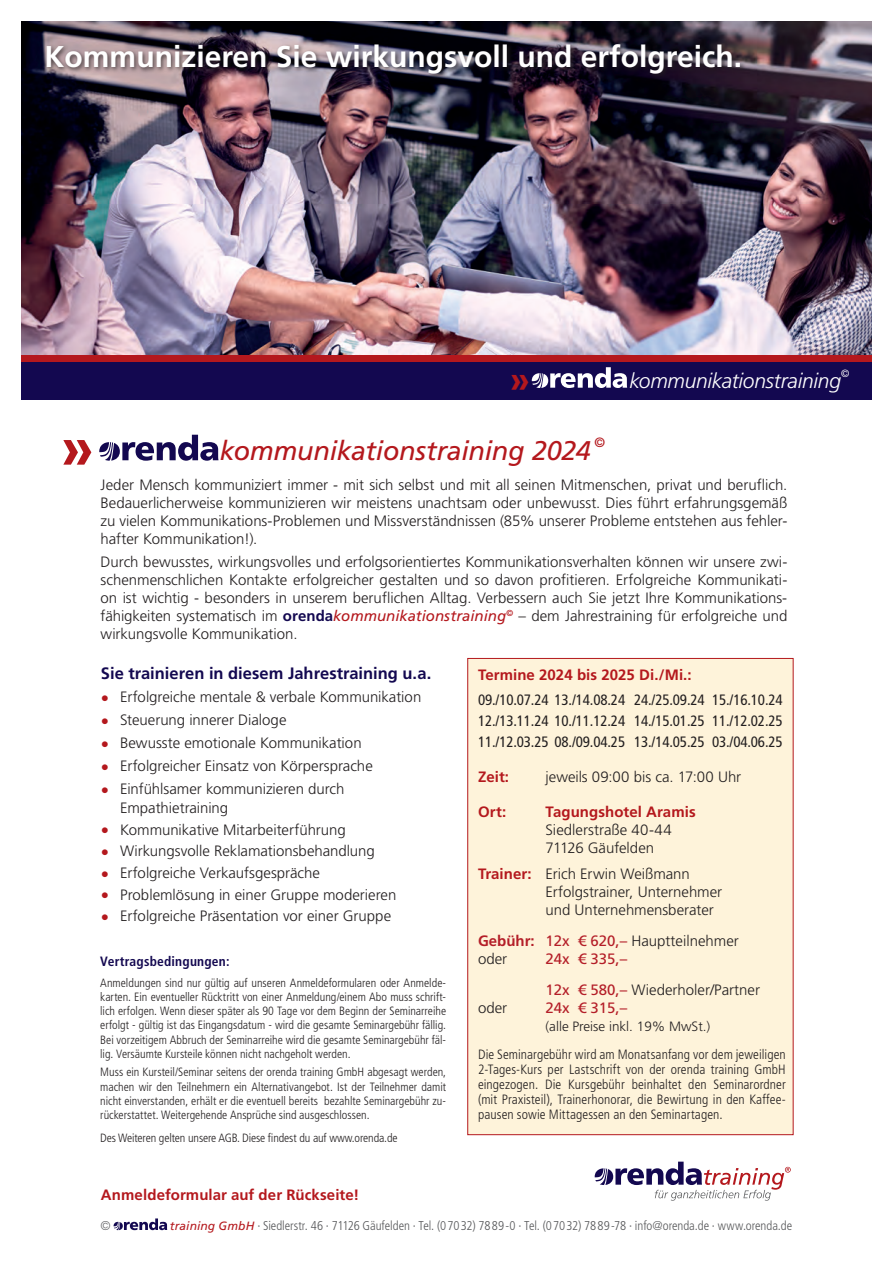
<style>
.page{position:relative;width:893px;height:1263px;background:#fff}
.page>*{position:absolute;margin:0;border:0;box-sizing:border-box;transform-origin:0 0}
.t1{font:700 60px "Frutiger LT Pro";color:#b4181d}
.t2{font:700 36px "Frutiger LT Pro";color:#b4181d}
.t3{font:700 30px "Frutiger LT Pro";color:#fff}
.t4{font:italic 27px "Frutiger LT Pro";letter-spacing:-.01em;color:#b4181d}
.t5{font:italic 300 21px "Frutiger LT Pro";letter-spacing:-.015em;color:#fff}
.t6{font:700 16.5px "Frutiger LT Pro";color:#130850}
.t7{font:300 15px/18px "Frutiger LT Pro";color:#231f20}
.t8{font:condensed 15px/21px "Frutiger LT Pro";letter-spacing:-.01em;color:#231f20;text-align:justify}
.t9{font:700 15px "Frutiger LT Pro";letter-spacing:.005em;color:#b4181d}
.t10{font:15px "Frutiger LT Pro";color:#b41e28}
.t11{font:300 condensed 13.5px/15px "Frutiger LT Pro";letter-spacing:.005em;color:#231f20;text-align:justify}
.t12{font:300 13.5px "Frutiger LT Pro";color:#231f20}
.t13{font:700 condensed 13.5px "Frutiger LT Pro";letter-spacing:.015em;color:#130850}
.t14{font:italic 13.5px "Frutiger LT Pro";color:#b4181d}
.t15{font:300 condensed 12.75px "Frutiger LT Pro";letter-spacing:-.005em;color:#57585a}
.t16{font:300 condensed 12px/14.2px "Frutiger LT Pro";letter-spacing:-.005em;color:#231f20;text-align:justify}
.t17{font:italic 300 10.5px "Frutiger LT Pro";color:#fff}
.s1{font-weight:700;color:#130850}
.s2{font-weight:400;font-style:italic;color:#b4181d}
.s3{font-size:16.5px;color:#b4181d}
.s4{font-weight:700;color:#b4181d}
.s5{font-weight:700;color:#b41e28}
.s6{font-weight:400;color:#b41e28}
.s7{font-weight:400;font-style:italic;font-stretch:normal;font-size:12px;color:#b4181d}
</style>
<div class="page">
<img style="left:21px;top:21px;width:851px;height:334px">
<div style="left:21px;top:362px;width:851px;height:38px;background:#130850"></div>
<div style="left:21px;top:355px;width:851px;height:7px;background:#b4181d"></div>
<svg style="left:99px;top:435px;width:119px;height:26px"></svg>
<svg style="left:595px;top:1161px;width:196px;height:39px"></svg>
<svg style="left:532px;top:367px;width:95px;height:21px"></svg>
<svg style="left:114px;top:1218px;width:53px;height:12px"></svg>
<div style="left:45px;top:42px;width:702px;height:39px;background:#231f20;opacity:.75"></div>
<div style="left:467px;top:658px;width:326px;height:477px;background:#fef3da;border:1px solid #b4181d"></div>
<h3 class="t3" style="left:45px;top:39px;width:699px">Kommunizieren Sie wirkungsvoll und erfolgreich.</h3>
<h2 class="t2" style="left:510px;top:358px;width:22px">»</h2>
<h1 class="t1" style="left:61px;top:412px;width:35px">»</h1>
<h3 class="t4" style="left:220px;top:435px;width:373px">kommunikationstraining 2024</h3>
<p class="t14" style="left:594px;top:434px;width:12px">©</p>
<h3 class="t5" style="left:629px;top:368px;width:213px">kommunikationstraining</h3>
<p class="t17" style="left:841px;top:367px;width:10px">©</p>
<p class="t7" style="left:101px;top:476px;width:688px;text-align:justify">Jeder Mensch kommuniziert immer - mit sich selbst und mit all seinen Mitmenschen, privat und beruflich.<br>Bedauerlicherweise kommunizieren wir meistens unachtsam oder unbewusst. Dies führt erfahrungsgemäß zu vielen Kommunikations-Problemen und Missverständnissen (85% unserer Probleme entstehen aus fehler&shy;hafter Kommunikation!).</p>
<p class="t7" style="left:101px;top:552px;width:688px;text-align:justify">Durch bewusstes, wirkungsvolles und erfolgsorientiertes Kommunikationsverhalten können wir unsere zwi&shy;schenmenschlichen Kontakte erfolgreicher gestalten und so davon profitieren. Erfolgreiche Kommunikati&shy;on ist wichtig - besonders in unserem beruflichen Alltag. Verbessern auch Sie jetzt Ihre Kommunikations&shy;fähigkeiten systematisch im <span class="s1">orenda</span><span class="s2">kommunikationstraining</span><sup>©</sup> – dem Jahrestraining für erfolgreiche und wirkungsvolle Kommunikation.</p>
<p class="t6" style="left:101px;top:663px;width:332px">Sie trainieren in diesem Jahrestraining u.a.</p>
<p class="t7" style="left:101px;top:688px;width:322px"><span class="s3">•</span> Erfolgreiche mentale &amp; verbale Kommunikation</p>
<p class="t7" style="left:101px;top:711px;width:187px"><span class="s3">•</span> Steuerung innerer Dialoge</p>
<p class="t7" style="left:101px;top:734px;width:262px"><span class="s3">•</span> Bewusste emotionale Kommunikation</p>
<p class="t7" style="left:101px;top:757px;width:273px"><span class="s3">•</span> Erfolgreicher Einsatz von Körpersprache</p>
<p class="t7" style="left:120px;top:780px;width:226px;line-height:18.8px;text-indent:-19px"><span class="s3">•</span> Einfühlsamer kommunizieren durch<br>Empathietraining</p>
<p class="t7" style="left:101px;top:820px;width:246px"><span class="s3">•</span> Kommunikative Mitarbeiterführung</p>
<p class="t7" style="left:101px;top:842px;width:275px"><span class="s3">•</span> Wirkungsvolle Reklamationsbehandlung</p>
<p class="t7" style="left:101px;top:864px;width:220px"><span class="s3">•</span> Erfolgreiche Verkaufsgespräche</p>
<p class="t7" style="left:101px;top:886px;width:297px"><span class="s3">•</span> Problemlösung in einer Gruppe moderieren</p>
<p class="t7" style="left:101px;top:907px;width:292px"><span class="s3">•</span> Erfolgreiche Präsentation vor einer Gruppe</p>
<p class="t13" style="left:100px;top:953px;width:131px">Vertragsbedingungen:</p>
<p class="t16" style="left:100px;top:975px;width:347px">Anmeldungen sind nur gültig auf unseren Anmeldeformularen oder Anmelde&shy;karten. Ein eventueller Rücktritt von einer Anmeldung/einem Abo muss schrift&shy;lich erfolgen. Wenn dieser später als 90 Tage vor dem Beginn der Seminarreihe erfolgt - gültig ist das Eingangsdatum - wird die gesamte Seminargebühr fällig.<br>Bei vorzeitigem Abbruch der Seminarreihe wird die gesamte Seminargebühr fäl&shy;lig. Versäumte Kursteile können nicht nachgeholt werden.</p>
<p class="t16" style="left:100px;top:1065px;width:347px">Muss ein Kursteil/Seminar seitens der orenda training GmbH abgesagt werden, machen wir den Teilnehmern ein Alternativangebot. Ist der Teilnehmer damit nicht einverstanden, erhält er die eventuell bereits bezahlte Seminargebühr zu&shy;rückerstattet. Weitergehende Ansprüche sind ausgeschlossen.</p>
<p class="t16" style="left:100px;top:1131px;width:299px">Des Weiteren gelten unsere AGB. Diese findest du auf www.orenda.de</p>
<p class="t9" style="left:478px;top:665px;width:215px">Termine 2024 bis 2025 Di./Mi.:</p>
<p class="t8" style="left:478px;top:689px;width:306px">09./10.07.24 13./14.08.24 24./25.09.24 15./16.10.24<br>12./13.11.24 10./11.12.24 14./15.01.25 11./12.02.25<br>11./12.03.25 08./09.04.25 13./14.05.25 03./04.06.25</p>
<p class="t9" style="left:478px;top:768px;width:33px">Zeit:</p>
<p class="t7" style="left:546px;top:768px;width:197px">jeweils 09:00 bis ca. 17:00 Uhr</p>
<p class="t9" style="left:478px;top:803px;width:30px">Ort:</p>
<p class="t9" style="left:546px;top:803px;width:152px">Tagungshotel Aramis</p>
<p class="t7" style="left:546px;top:821px;width:128px">Siedlerstraße 40-44<br>71126 Gäufelden</p>
<p class="t7" style="left:546px;top:865px;width:178px;text-indent:-68px"><span class="s4">Trainer:</span> Erich Erwin Weißmann<br>Erfolgstrainer, Unternehmer und Unternehmensberater</p>
<p class="t7" style="left:478px;top:932px;width:262px"><span class="s5">Gebühr:</span> <span class="s6">12x € 620,–</span> Hauptteilnehmer oder</p>
<p class="t7" style="left:546px;top:944px;width:216px;line-height:30.8px"><span class="s6">24x € 335,–<br>12x € 580,–</span> Wiederholer/Partner</p>
<p class="t7" style="left:478px;top:999px;width:31px">oder</p>
<p class="t10" style="left:546px;top:999px;width:83px">24x € 315,–</p>
<p class="t12" style="left:546px;top:1018px;width:166px">(alle Preise inkl. 19% MwSt.)</p>
<p class="t11" style="left:478px;top:1047px;width:309px">Die Seminargebühr wird am Monatsanfang vor dem jeweiligen 2-Tages-Kurs per Lastschrift von der orenda training GmbH eingezogen. Die Kursgebühr beinhaltet den Seminarordner (mit Praxisteil), Trainerhonorar, die Bewirtung in den Kaffee&shy;pausen sowie Mittagessen an den Seminartagen.</p>
<p class="t9" style="left:101px;top:1186px;width:260px">Anmeldeformular auf der Rückseite!</p>
<p class="t15" style="left:101px;top:1218px;width:12px">©</p>
<p class="t15" style="left:170px;top:1218px;width:624px"><span class="s7">training GmbH</span> · Siedlerstr. 46 · 71126 Gäufelden · Tel. (07032) 7889-0 · Tel. (07032) 7889-78 · info@orenda.de · www.orenda.de</p>
</div>
